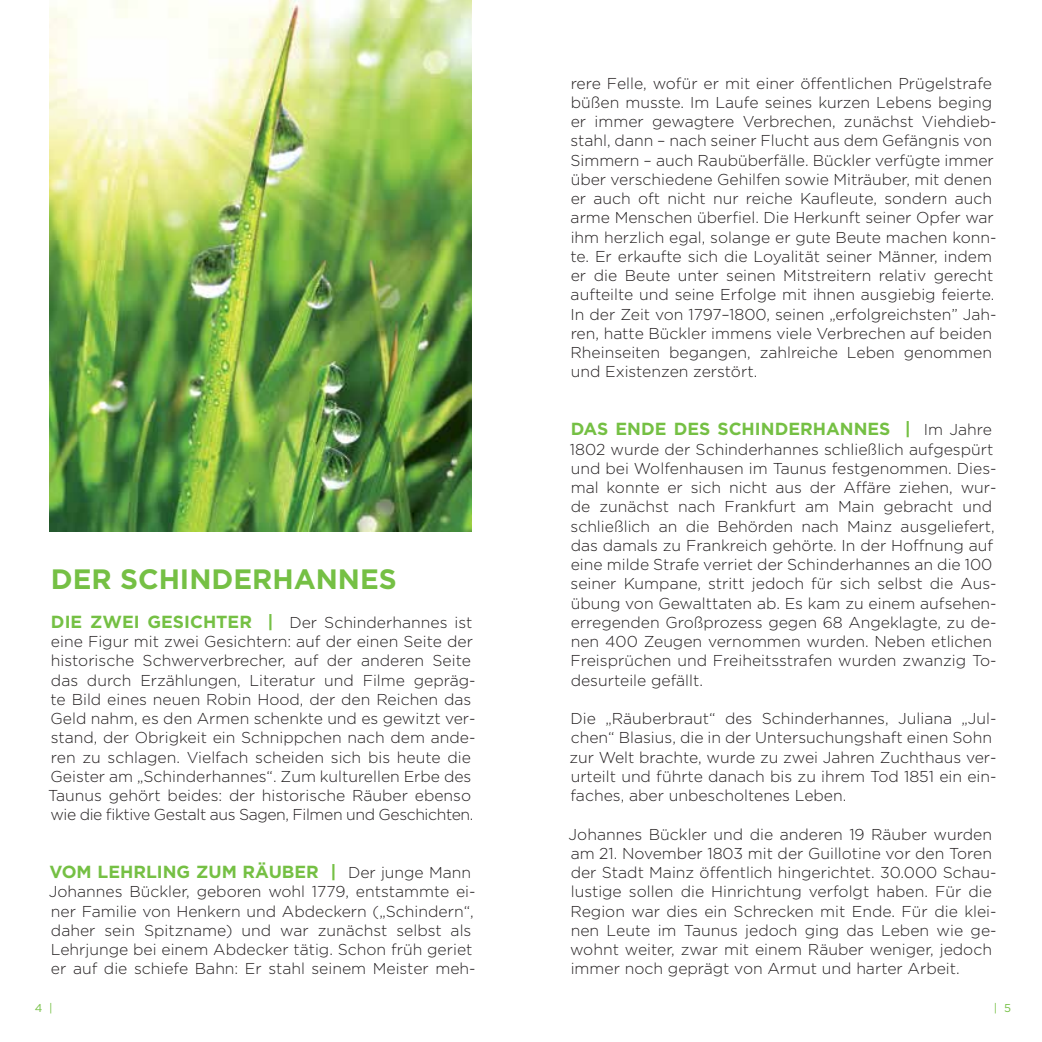
<style>
.page{position:relative;width:1042px;height:1042px;background:#fff}
.page>*{position:absolute;margin:0;border:0;box-sizing:border-box;transform-origin:0 0}
.t1{font:700 28px "Gotham";color:#75c044}
.t2{font:700 17.5px "Gotham";color:#75c044}
.t3{font:300 15.75px/19.2px "Gotham";color:#231f20}
.t4{font:11.38px "Gotham";color:#75c044}
.s1{font-weight:700;font-size:17.5px;color:#75c044}
.s2{font-weight:300;font-size:15.75px;color:#231f20}
</style>
<div class="page">
<img style="left:50px;top:0;width:421px;height:531px">
<h1 class="t1" style="left:51px;top:561px;width:347px">DER SCHINDERHANNES</h1>
<p class="t3" style="left:48px;top:612px;width:429px"><span class="s1">DIE ZWEI GESICHTER |</span> Der Schinderhannes ist eine Figur mit zwei Gesichtern: auf der einen Seite der historische Schwerverbrecher, auf der anderen Seite das durch Erzählungen, Literatur und Filme gepräg&shy;te Bild eines neuen Robin Hood, der den Reichen das Geld nahm, es den Armen schenkte und es gewitzt ver&shy;stand, der Obrigkeit ein Schnippchen nach dem ande&shy;ren zu schlagen. Vielfach scheiden sich bis heute die Geister am „Schinderhannes“. Zum kulturellen Erbe des Taunus gehört beides: der historische Räuber ebenso wie die fiktive Gestalt aus Sagen, Filmen und Geschichten.</p>
<p class="t2" style="left:49px;top:860px;width:423px">VOM LEHRLING ZUM RÄUBER | <span class="s2">Der junge Mann</span></p>
<p class="t3" style="left:49px;top:882px;width:428px">Johannes Bückler, geboren wohl 1779, entstammte ei&shy;ner Familie von Henkern und Abdeckern („Schindern“, daher sein Spitzname) und war zunächst selbst als Lehrjunge bei einem Abdecker tätig. Schon früh geriet er auf die schiefe Bahn: Er stahl seinem Meister meh-</p>
<p class="t3" style="left:570px;top:73px;width:428px">rere Felle, wofür er mit einer öffentlichen Prügelstrafe büßen musste. Im Laufe seines kurzen Lebens beging er immer gewagtere Verbrechen, zunächst Viehdieb&shy;stahl, dann – nach seiner Flucht aus dem Gefängnis von Simmern – auch Raubüberfälle. Bückler verfügte immer über verschiedene Gehilfen sowie Miträuber, mit denen er auch oft nicht nur reiche Kaufleute, sondern auch arme Menschen überfiel. Die Herkunft seiner Opfer war ihm herzlich egal, solange er gute Beute machen konn&shy;te. Er erkaufte sich die Loyalität seiner Männer, indem er die Beute unter seinen Mitstreitern relativ gerecht aufteilte und seine Erfolge mit ihnen ausgiebig feierte.<br>In der Zeit von 1797–1800, seinen „erfolgreichsten” Jah&shy;ren, hatte Bückler immens viele Verbrechen auf beiden Rheinseiten begangen, zahlreiche Leben genommen und Existenzen zerstört.</p>
<p class="t2" style="left:571px;top:417px;width:423px">DAS ENDE DES SCHINDERHANNES | <span class="s2">Im Jahre</span></p>
<p class="t3" style="left:570px;top:439px;width:428px">1802 wurde der Schinderhannes schließlich aufgespürt und bei Wolfenhausen im Taunus festgenommen. Dies&shy;mal konnte er sich nicht aus der Affäre ziehen, wur&shy;de zunächst nach Frankfurt am Main gebracht und schließlich an die Behörden nach Mainz ausgeliefert, das damals zu Frankreich gehörte. In der Hoffnung auf eine milde Strafe verriet der Schinderhannes an die 100 seiner Kumpane, stritt jedoch für sich selbst die Aus&shy;übung von Gewalttaten ab. Es kam zu einem aufsehen&shy;erregenden Großprozess gegen 68 Angeklagte, zu de&shy;nen 400 Zeugen vernommen wurden. Neben etlichen Freisprüchen und Freiheitsstrafen wurden zwanzig To&shy;desurteile gefällt.</p>
<p class="t3" style="left:569px;top:708px;width:429px">Die „Räuberbraut“ des Schinderhannes, Juliana „Jul&shy;chen“ Blasius, die in der Untersuchungshaft einen Sohn zur Welt brachte, wurde zu zwei Jahren Zuchthaus ver&shy;urteilt und führte danach bis zu ihrem Tod 1851 ein ein&shy;faches, aber unbescholtenes Leben.</p>
<p class="t3" style="left:569px;top:824px;width:429px">Johannes Bückler und die anderen 19 Räuber wurden am 21. November 1803 mit der Guillotine vor den Toren der Stadt Mainz öffentlich hingerichtet. 30.000 Schau&shy;lustige sollen die Hinrichtung verfolgt haben. Für die Region war dies ein Schrecken mit Ende. Für die klei&shy;nen Leute im Taunus jedoch ging das Leben wie ge&shy;wohnt weiter, zwar mit einem Räuber weniger, jedoch immer noch geprägt von Armut und harter Arbeit.</p>
<p class="t4" style="left:35px;top:1000px;width:19px">4 |</p>
<p class="t4" style="left:993px;top:1000px;width:19px">| 5</p>
</div>
